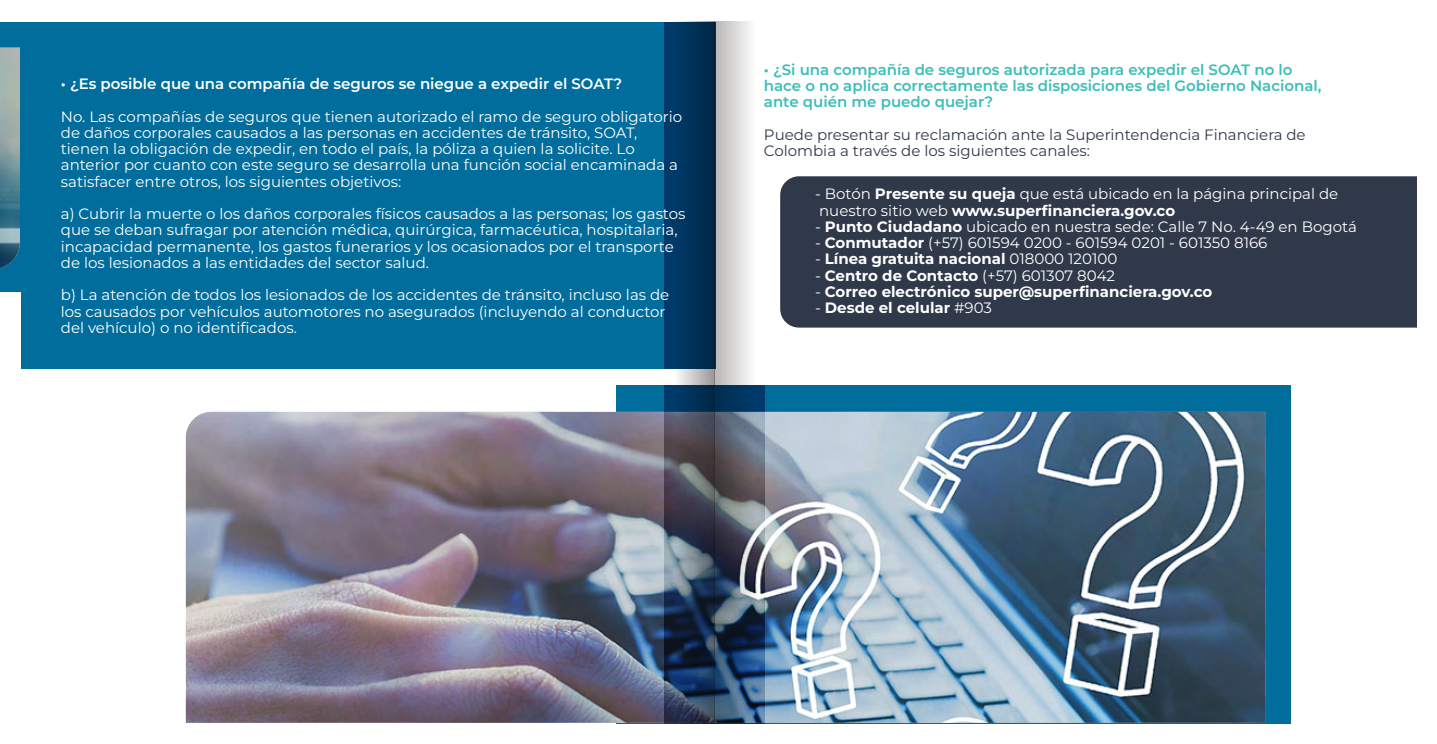
<style>
.page{position:relative;width:1437px;height:744px;background:#fff}
.page>*{position:absolute;margin:0;border:0;box-sizing:border-box;transform-origin:0 0}
.t1{font:15px/16.2px "Montserrat";color:#fff}
.t2{font:600 15px/16.2px "Montserrat";color:#3bbeb9}
.t3{font:700 15px "Montserrat";color:#fff}
.t4{font:15px/16.2px "Montserrat";color:#303949}
.t5{font:600 15px "Montserrat";color:#fff}
.s1{font-weight:700}
.s2{font-weight:400}
</style>
<div class="page">
<div style="left:616px;top:385px;width:674px;height:338px;background:#016d9c"></div>
<div style="left:0;top:22px;width:715px;height:346px;background:#016d9c"></div>
<div style="left:0;top:292px;width:21px;height:286px;background:#fff"></div>
<img style="left:0;top:48px;width:20px;height:220px">
<img style="left:186px;top:412px;width:1079px;height:311px">
<svg style="left:665px;top:22px;width:50px;height:701px;background:#1e3e5c"></svg>
<img style="left:715px;top:22px;width:50px;height:701px">
<div style="left:780px;top:176px;width:636px;height:152px;background:#303949"></div>
<p class="t5" style="left:61px;top:74px;width:563px">• ¿Es posible que una compañía de seguros se niegue a expedir el SOAT?</p>
<p class="t1" style="left:61px;top:108px;width:623px">No. Las compañías de seguros que tienen autorizado el ramo de seguro obligatorio de daños corporales causados a las personas en accidentes de tránsito, SOAT, tienen la obligación de expedir, en todo el país, la póliza a quien la solicite. Lo anterior por cuanto con este seguro se desarrolla una función social encaminada a satisfacer entre otros, los siguientes objetivos:</p>
<p class="t1" style="left:61px;top:205px;width:626px">a) Cubrir la muerte o los daños corporales físicos causados a las personas; los gastos que se deban sufragar por atención médica, quirúrgica, farmacéutica, hospitalaria, incapacidad permanente, los gastos funerarios y los ocasionados por el transporte de los lesionados a las entidades del sector salud.</p>
<p class="t1" style="left:61px;top:286px;width:610px">b) La atención de todos los lesionados de los accidentes de tránsito, incluso las de los causados por vehículos automotores no asegurados (incluyendo al conductor del vehículo) o no identificados.</p>
<p class="t2" style="left:764px;top:61px;width:559px">• ¿Si una compañía de seguros autorizada para expedir el SOAT no lo hace o no aplica correctamente las disposiciones del Gobierno Nacional, ante quién me puedo quejar?</p>
<p class="t4" style="left:764px;top:126px;width:543px">Puede presentar su reclamación ante la Superintendencia Financiera de<br>Colombia a través de los siguientes canales:</p>
<p class="t1" style="left:815px;top:185px;width:524px">- Botón <span class="s1">Presente su queja</span> que está ubicado en la página principal de nuestro sitio web <span class="s1">www.superfinanciera.gov.co</span></p>
<p class="t1" style="left:815px;top:218px;width:543px">- <span class="s1">Punto Ciudadano</span> ubicado en nuestra sede: Calle 7 No. 4-49 en Bogotá</p>
<p class="t1" style="left:815px;top:234px;width:454px">- <span class="s1">Conmutador</span> (+57) 601594 0200 - 601594 0201 - 601350 8166</p>
<p class="t3" style="left:815px;top:249px;width:304px"><span class="s2">-</span> Línea gratuita nacional <span class="s2">018000 120100</span></p>
<p class="t1" style="left:815px;top:267px;width:301px">- <span class="s1">Centro de Contacto</span> (+57) 601307 8042</p>
<p class="t3" style="left:815px;top:281px;width:399px"><span class="s2">-</span> Correo electrónico super@superfinanciera.gov.co</p>
<p class="t3" style="left:815px;top:298px;width:178px"><span class="s2">-</span> Desde el celular <span class="s2">#903</span></p>
</div>
